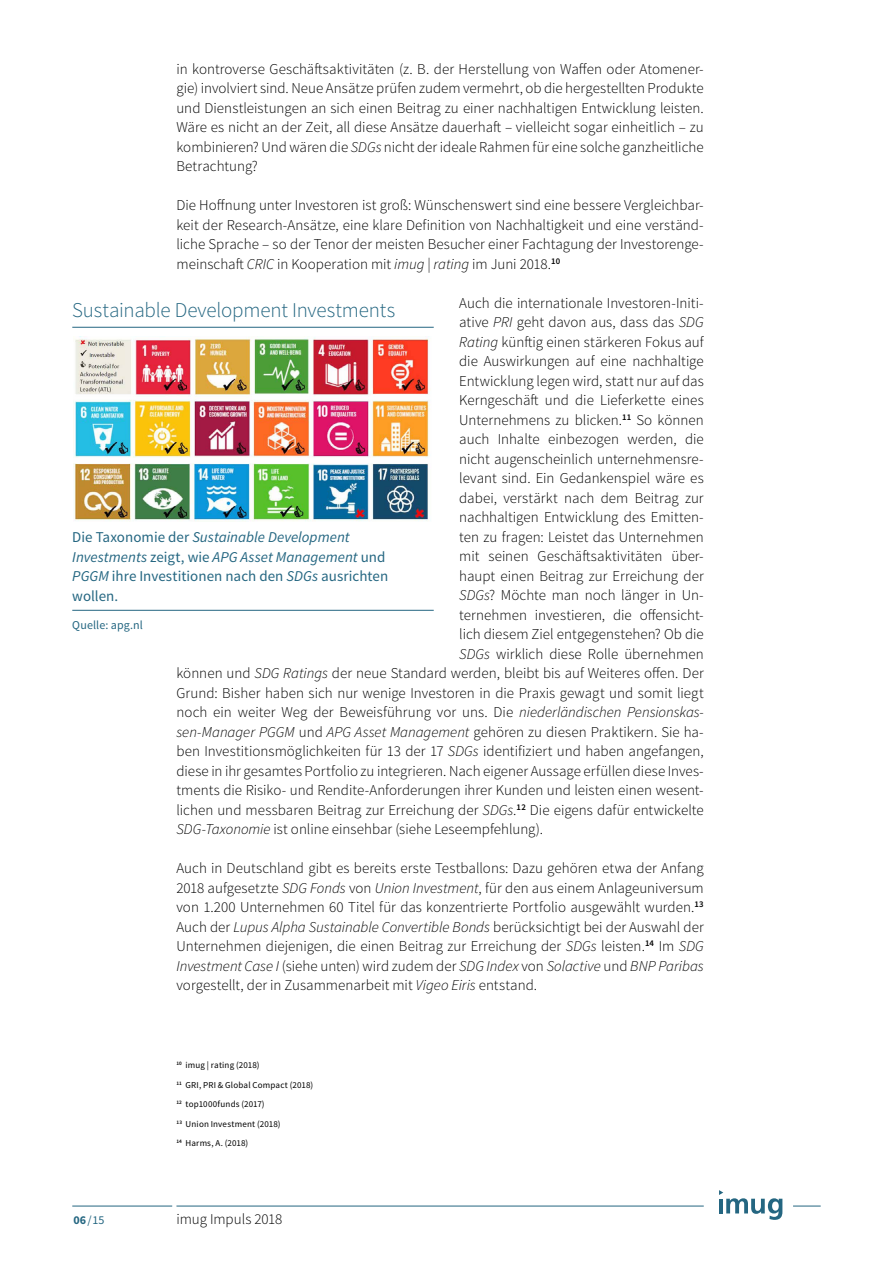
<style>
.page{position:relative;width:893px;height:1263px;background:#fff}
.page>*{position:absolute;margin:0;border:0;box-sizing:border-box;transform-origin:0 0}
.t1{font:300 21px "Source Sans Pro";letter-spacing:-.005em;color:#246681}
.t2{font:300 15px/19.5px "Source Sans Pro";color:#000;text-align:justify}
.t3{font:15px/19.5px "Source Sans Pro";color:#246681}
.t4{font:12px "Source Sans Pro";letter-spacing:.01em;color:#246681}
.t5{font:9px/19.5px "Source Sans Pro";letter-spacing:.015em;color:#000}
.s1{font-style:italic}
.s2{font-weight:700}
</style>
<div class="page">
<svg style="left:719px;top:1190px;width:63px;height:30px"></svg>
<hr style="left:176px;top:1206px;width:528px;height:1px;background:#246681">
<hr style="left:72px;top:1206px;width:100px;height:1px;background:#246681">
<svg style="left:793px;top:1206px;width:28px;height:1px"></svg>
<hr style="left:72px;top:610px;width:362px;height:1px;background:#246681">
<hr style="left:72px;top:327px;width:362px;height:1px;background:#246681">
<img style="left:74px;top:337px;width:356px;height:185px">
<p class="t2" style="left:176px;top:59px;width:529px">in kontroverse Geschäftsaktivitäten (z. B. der Herstellung von Waffen oder Atomener&shy;gie) involviert sind. Neue Ansätze prüfen zudem vermehrt, ob die hergestellten Produkte und Dienstleistungen an sich einen Beitrag zu einer nachhaltigen Entwicklung leisten.<br>Wäre es nicht an der Zeit, all diese Ansätze dauerhaft – vielleicht sogar einheitlich – zu kombinieren? Und wären die <span class="s1">SDGs</span> nicht der ideale Rahmen für eine solche ganzheitliche Betrachtung?</p>
<p class="t2" style="left:176px;top:195px;width:529px">Die Hoffnung unter Investoren ist groß: Wünschenswert sind eine bessere Vergleichbar&shy;keit der Research-Ansätze, eine klare Definition von Nachhaltigkeit und eine verständ&shy;liche Sprache – so der Tenor der meisten Besucher einer Fachtagung der Investorenge&shy;meinschaft <span class="s1">CRIC</span> in Kooperation mit <span class="s1">imug | rating</span> im Juni 2018.<sup>10</sup></p>
<p class="t2" style="left:459px;top:293px;width:246px">Auch die internationale Investoren-Initi-</p>
<p class="t2" style="left:459px;top:312px;width:246px">ative <span class="s1">PRI</span> geht davon aus, dass das <span class="s1">SDG</span></p>
<p class="t2" style="left:459px;top:332px;width:246px"><span class="s1">Rating</span> künftig einen stärkeren Fokus auf</p>
<p class="t2" style="left:459px;top:351px;width:246px">die Auswirkungen auf eine nachhaltige</p>
<p class="t2" style="left:459px;top:371px;width:246px">Entwicklung legen wird, statt nur auf das</p>
<p class="t2" style="left:459px;top:390px;width:246px">Kerngeschäft und die Lieferkette eines</p>
<p class="t2" style="left:459px;top:410px;width:246px">Unternehmens zu blicken.<sup>11</sup> So können</p>
<p class="t2" style="left:459px;top:429px;width:246px">auch Inhalte einbezogen werden, die</p>
<p class="t2" style="left:459px;top:449px;width:246px">nicht augenscheinlich unternehmensre-</p>
<p class="t2" style="left:459px;top:468px;width:246px">levant sind. Ein Gedankenspiel wäre es</p>
<p class="t2" style="left:459px;top:488px;width:246px">dabei, verstärkt nach dem Beitrag zur</p>
<p class="t2" style="left:459px;top:507px;width:246px">nachhaltigen Entwicklung des Emitten-</p>
<p class="t2" style="left:459px;top:527px;width:246px">ten zu fragen: Leistet das Unternehmen</p>
<p class="t2" style="left:459px;top:546px;width:246px">mit seinen Geschäftsaktivitäten über-</p>
<p class="t2" style="left:459px;top:566px;width:246px">haupt einen Beitrag zur Erreichung der</p>
<p class="t2" style="left:459px;top:585px;width:246px"><span class="s1">SDGs</span>? Möchte man noch länger in Un-</p>
<p class="t2" style="left:459px;top:605px;width:246px">ternehmen investieren, die offensicht-</p>
<p class="t2" style="left:459px;top:624px;width:246px">lich diesem Ziel entgegenstehen? Ob die</p>
<p class="t2" style="left:459px;top:644px;width:246px"><span class="s1">SDGs</span> wirklich diese Rolle übernehmen</p>
<p class="t2" style="left:176px;top:663px;width:529px">können und <span class="s1">SDG Ratings</span> der neue Standard werden, bleibt bis auf Weiteres offen. Der</p>
<p class="t2" style="left:176px;top:683px;width:529px">Grund: Bisher haben sich nur wenige Investoren in die Praxis gewagt und somit liegt</p>
<p class="t2" style="left:176px;top:702px;width:529px">noch ein weiter Weg der Beweisführung vor uns. Die <span class="s1">niederländischen Pensionskas-</span></p>
<p class="t2" style="left:176px;top:722px;width:529px"><span class="s1">sen-Manager PGGM</span> und <span class="s1">APG Asset Management</span> gehören zu diesen Praktikern. Sie ha-</p>
<p class="t2" style="left:176px;top:741px;width:529px">ben Investitionsmöglichkeiten für 13 der 17 <span class="s1">SDGs</span> identifiziert und haben angefangen,</p>
<p class="t2" style="left:176px;top:761px;width:529px">diese in ihr gesamtes Portfolio zu integrieren. Nach eigener Aussage erfüllen diese Inves-</p>
<p class="t2" style="left:176px;top:780px;width:529px">tments die Risiko- und Rendite-Anforderungen ihrer Kunden und leisten einen wesent-</p>
<p class="t2" style="left:176px;top:800px;width:529px">lichen und messbaren Beitrag zur Erreichung der <span class="s1">SDGs</span>.<sup>12</sup> Die eigens dafür entwickelte</p>
<p class="t2" style="left:176px;top:819px;width:368px"><span class="s1">SDG-Taxonomie</span> ist online einsehbar (siehe Leseempfehlung).</p>
<p class="t2" style="left:176px;top:858px;width:529px">Auch in Deutschland gibt es bereits erste Testballons: Dazu gehören etwa der Anfang 2018 aufgesetzte <span class="s1">SDG Fonds</span> von <span class="s1">Union Investment</span>, für den aus einem Anlageuniversum von 1.200 Unternehmen 60 Titel für das konzentrierte Portfolio ausgewählt wurden.<sup>13<br></sup>Auch der <span class="s1">Lupus Alpha Sustainable Convertible Bonds</span> berücksichtigt bei der Auswahl der Unternehmen diejenigen, die einen Beitrag zur Erreichung der <span class="s1">SDGs</span> leisten.<sup>14</sup> Im <span class="s1">SDG Investment Case I</span> (siehe unten) wird zudem der <span class="s1">SDG Index</span> von <span class="s1">Solactive</span> und <span class="s1">BNP Paribas </span>vorgestellt, der in Zusammenarbeit mit <span class="s1">Vigeo Eiris</span> entstand.</p>
<h1 class="t1" style="left:72px;top:298px;width:324px">Sustainable Development Investments</h1>
<p class="t3" style="left:72px;top:528px;width:317px">Die Taxonomie der <span class="s1">Sustainable Development Investments</span> zeigt, wie <span class="s1">APG Asset Management</span> und <span class="s1">PGGM</span> ihre Investitionen nach den <span class="s1">SDGs</span> ausrichten wollen.</p>
<p class="t4" style="left:72px;top:618px;width:72px">Quelle: apg.nl</p>
<p class="t5" style="left:176px;top:1055px;width:138px"><sup>10</sup> imug | rating (2018)<br><sup>11</sup> GRI, PRI &amp; Global Compact (2018)<br><sup>12</sup> top1000funds (2017)<br><sup>13</sup> Union Investment (2018)<br><sup>14</sup> Harms, A. (2018)</p>
<p class="t4" style="left:73px;top:1213px;width:33px"><span class="s2">06</span>/15</p>
<p class="t2" style="left:176px;top:1209px;width:107px">imug Impuls 2018</p>
</div>
